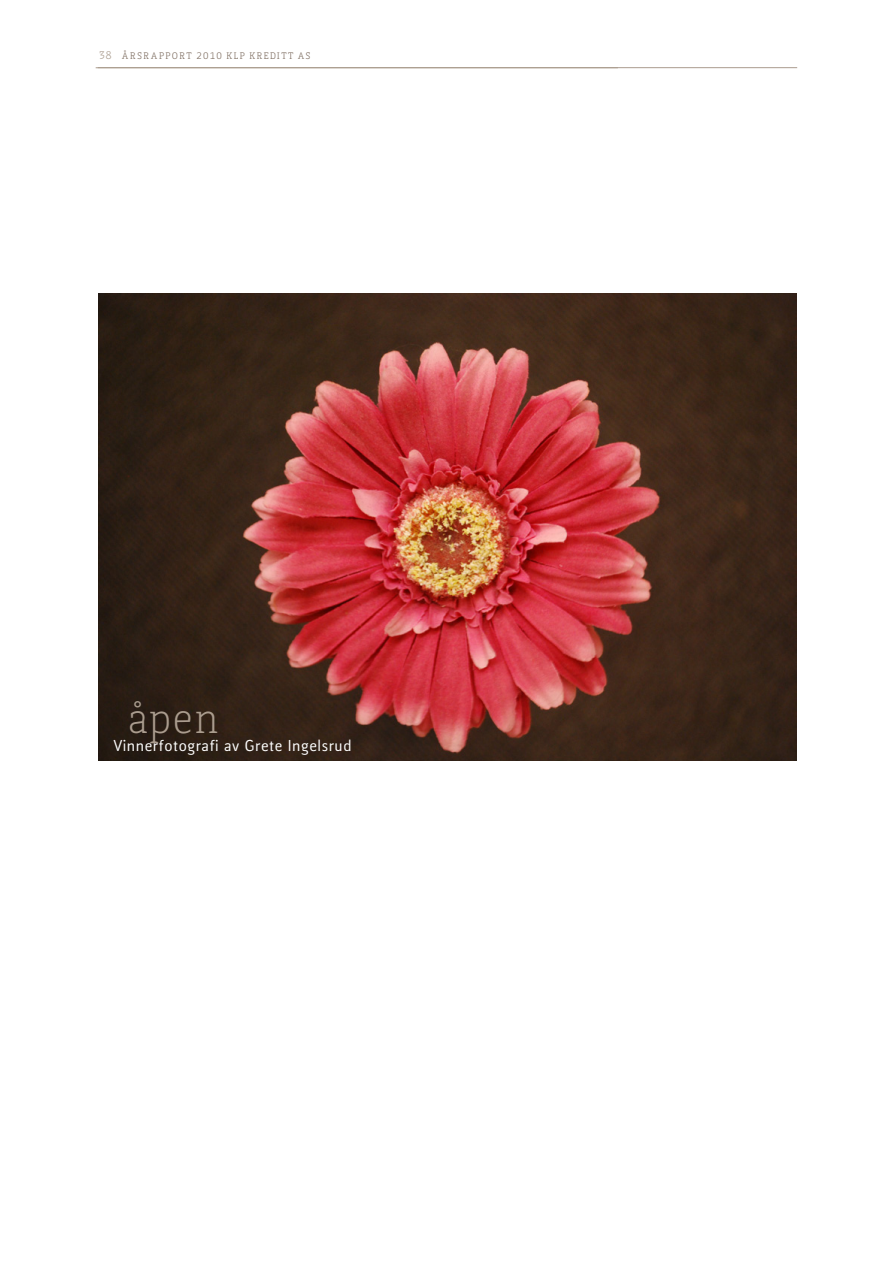
<style>
.page{position:relative;width:893px;height:1263px;background:#fff}
.page>*{position:absolute;margin:0;border:0;box-sizing:border-box;transform-origin:0 0}
.t1{font:300 42px "Kofi Pure Serif";color:#aa9c8e}
.t2{font:500 15px "Kofi Pure Sans";letter-spacing:.04em;color:#fff}
.t3{font:9px "Kofi Pure Serif";letter-spacing:.155em;color:#7b6a5d}
.s1{font-size:10.5px;color:#aa9c8e}
</style>
<div class="page">
<hr style="left:98px;top:67px;width:699px;height:1px;background:#aa9c8e">
<hr style="left:96px;top:67px;width:522px;height:1px;background:#aa9c8e">
<img style="left:99px;top:293px;width:697px;height:467px">
<p class="t3" style="left:99px;top:50px;width:206px"><span class="s1">38</span> ÅRSRAPPORT 2010 KLP KREDITT AS</p>
<h1 class="t1" style="left:128px;top:692px;width:92px">åpen</h1>
<p class="t2" style="left:114px;top:736px;width:239px">Vinnerfotografi av Grete Ingelsrud</p>
</div>
